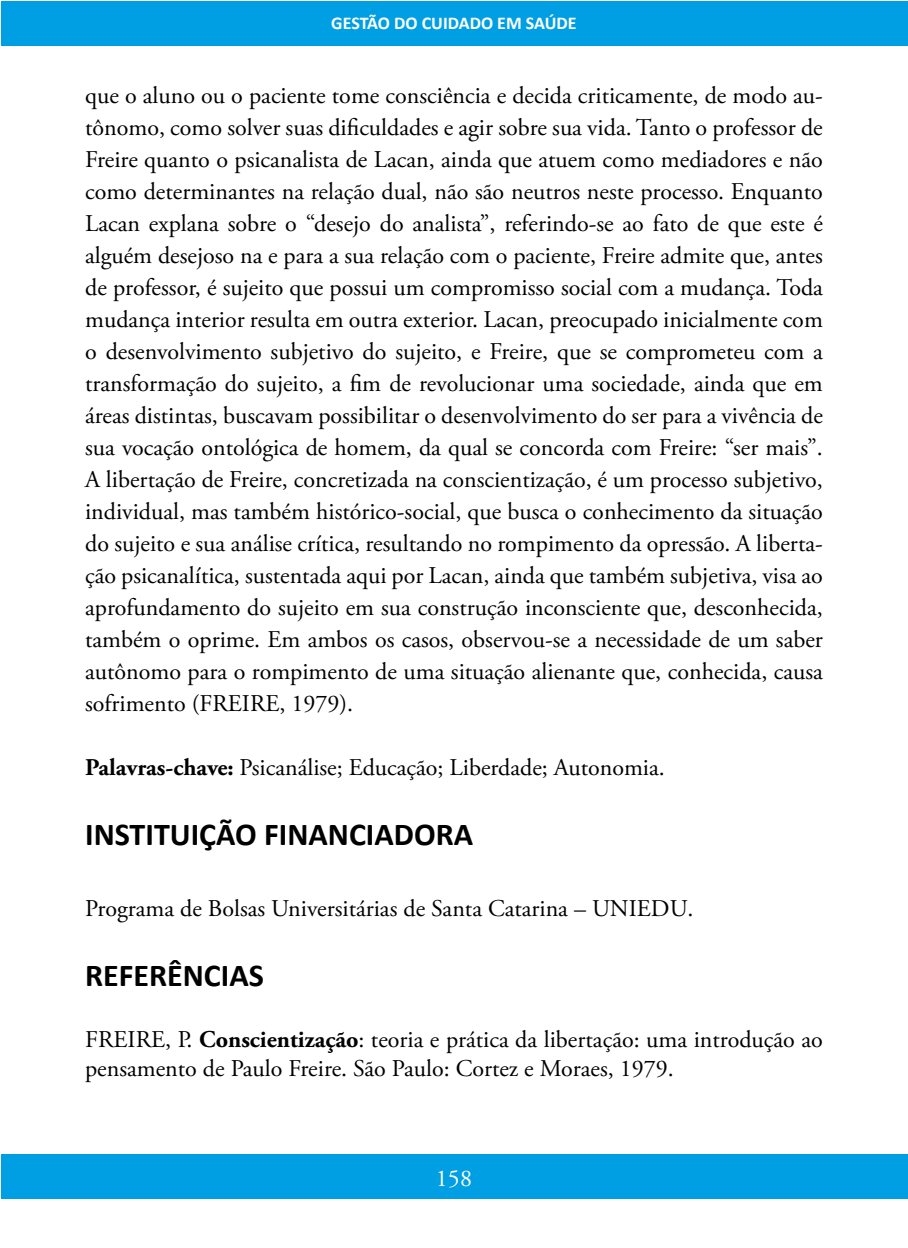
<style>
.page{position:relative;width:908px;height:1248px;background:#fff}
.page>*{position:absolute;margin:0;border:0;box-sizing:border-box;transform-origin:0 0}
.t1{font:700 32px "Calibri";color:#000}
.t2{font:24px/32px "Adobe Garamond Pro";color:#000;text-align:justify}
.t3{font:24px "Adobe Garamond Pro";color:#fff}
.t4{font:700 18px "Calibri";color:#fff}
.s1{font-weight:700}
</style>
<div class="page">
<div style="left:1px;top:1px;width:906px;height:44px;background:#009fe3"></div>
<div style="left:1px;top:1154px;width:906px;height:44px;background:#009fe3"></div>
<p class="t4" style="left:331px;top:11px;width:247px">GESTÃO DO CUIDADO EM SAÚDE</p>
<p class="t2" style="left:85px;top:80px;width:739px">que o aluno ou o paciente tome consciência e decida criticamente, de modo au&shy;tônomo, como solver suas dificuldades e agir sobre sua vida. Tanto o professor de Freire quanto o psicanalista de Lacan, ainda que atuem como mediadores e não como determinantes na relação dual, não são neutros neste processo. Enquanto Lacan explana sobre o “desejo do analista”, referindo-se ao fato de que este é alguém desejoso na e para a sua relação com o paciente, Freire admite que, antes de professor, é sujeito que possui um compromisso social com a mudança. Toda mudança interior resulta em outra exterior. Lacan, preocupado inicialmente com o desenvolvimento subjetivo do sujeito, e Freire, que se comprometeu com a transformação do sujeito, a fim de revolucionar uma sociedade, ainda que em áreas distintas, buscavam possibilitar o desenvolvimento do ser para a vivência de sua vocação ontológica de homem, da qual se concorda com Freire: “ser mais”.<br>A libertação de Freire, concretizada na conscientização, é um processo subjetivo, individual, mas também histórico-social, que busca o conhecimento da situação do sujeito e sua análise crítica, resultando no rompimento da opressão. A liberta&shy;ção psicanalítica, sustentada aqui por Lacan, ainda que também subjetiva, visa ao aprofundamento do sujeito em sua construção inconsciente que, desconhecida, também o oprime. Em ambos os casos, observou-se a necessidade de um saber autônomo para o rompimento de uma situação alienante que, conhecida, causa sofrimento (FREIRE, 1979).</p>
<p class="t2" style="left:85px;top:752px;width:581px"><span class="s1">Palavras-chave:</span> Psicanálise; Educação; Liberdade; Autonomia.</p>
<h1 class="t1" style="left:85px;top:814px;width:389px">INSTITUIÇÃO FINANCIADORA</h1>
<p class="t2" style="left:85px;top:892px;width:609px">Programa de Bolsas Universitárias de Santa Catarina – UNIEDU.</p>
<h1 class="t1" style="left:85px;top:955px;width:180px">REFERÊNCIAS</h1>
<p class="t2" style="left:85px;top:1025px;width:739px;line-height:28.8px">FREIRE, P. <span class="s1">Conscientização</span>: teoria e prática da libertação: uma introdução ao pensamento de Paulo Freire. São Paulo: Cortez e Moraes, 1979.</p>
<p class="t3" style="left:436px;top:1163px;width:37px">158</p>
</div>
